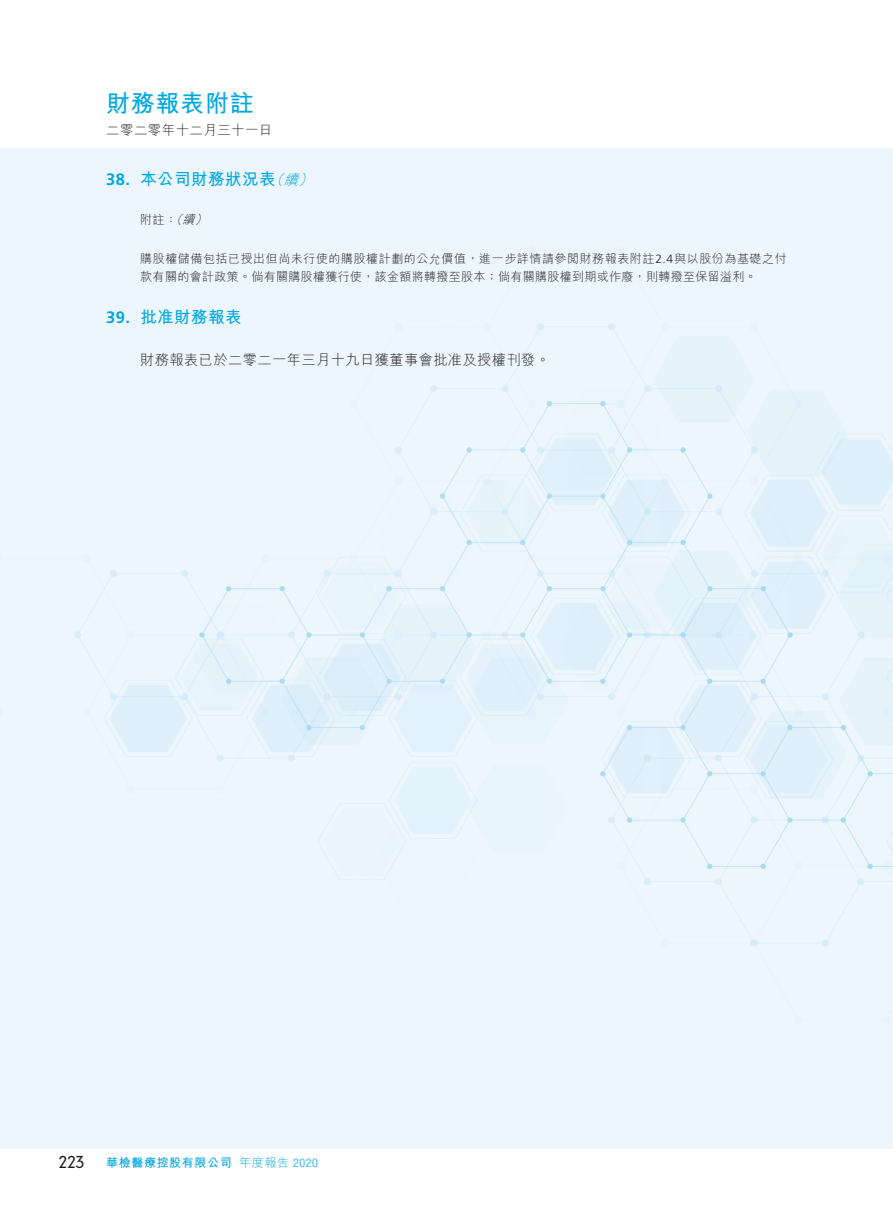
<style>
.page{position:relative;width:893px;height:1212px;background:#fff}
.page>*{position:absolute;margin:0;border:0;box-sizing:border-box;transform-origin:0 0}
.t1{font:700 24px "M Hei HK";letter-spacing:.03em;color:#00a8e2}
.t2{font:700 16.5px "M Hei HK";letter-spacing:.03em;color:#00a8e2}
.t3{font:700 16.5px "Frutiger LT Std";color:#00a8e2}
.t4{font:300 16.5px "DIN Neuzeit Grotesk Std";color:#231f20}
.t5{font:300 14.25px "M Hei HK";letter-spacing:.03em;color:#231f20}
.t6{font:italic 300 14.25px "M Hei HK";color:#00a8e2}
.t7{font:300 13.5px "M Hei HK";letter-spacing:.03em;color:#231f20}
.t8{font:300 12px/18px "M Hei HK";letter-spacing:.045em;color:#231f20}
.t9{font:700 12px "M Hei HK";letter-spacing:.05em;color:#00a8e2}
.t10{font:300 12px "M Hei HK";color:#00a8e2}
.t11{font:italic 300 12px "M Hei HK";color:#231f20}
.s1{font-style:italic}
.s2{font-family:"Frutiger LT Std"}
.s3{font-family:"Helvetica Neue LT Std";font-stretch:condensed}
</style>
<div class="page">
<img style="left:0;top:149px;width:893px;height:999px">
<h1 class="t1" style="left:106px;top:85px;width:149px">財務報表附註</h1>
<p class="t7" style="left:106px;top:123px;width:168px">二零二零年十二月三十一日</p>
<h2 class="t3" style="left:106px;top:169px;width:25px">38.</h2>
<h2 class="t3" style="left:106px;top:307px;width:25px">39.</h2>
<h2 class="t2" style="left:140px;top:167px;width:137px">本公司財務狀況表</h2>
<p class="t6" style="left:284px;top:172px;width:20px">續</p>
<p class="t6" style="left:269px;top:172px;width:20px">（</p>
<p class="t6" style="left:298px;top:172px;width:20px">(</p>
<p class="t11" style="left:182px;top:213px;width:17px">續</p>
<p class="t8" style="left:140px;top:210px;width:46px">附註<span class="s1">（</span>：</p>
<p class="t8" style="left:140px;top:249px;width:648px">購股權儲備包括已授出但尚未行使的購股權計劃的公允價值，進一步詳情請參閱財務報表附註<span class="s2">2.4</span>與以股份為基礎之付款有關的會計政策。倘有關購股權獲行使，該金額將轉撥至股本；倘有關購股權到期或作廢，則轉撥至保留溢利。</p>
<h2 class="t2" style="left:140px;top:305px;width:103px">批准財務報表</h2>
<p class="t11" style="left:195px;top:213px;width:17px">(</p>
<p class="t5" style="left:140px;top:352px;width:411px">財務報表已於二零二一年三月十九日獲董事會批准及授權刊發。</p>
<h2 class="t4" style="left:59px;top:1152px;width:27px">223</h2>
<p class="t9" style="left:106px;top:1153px;width:127px">華檢醫療控股有限公司</p>
<p class="t10" style="left:239px;top:1156px;width:80px">年度報告 <span class="s3">2020</span></p>
</div>
